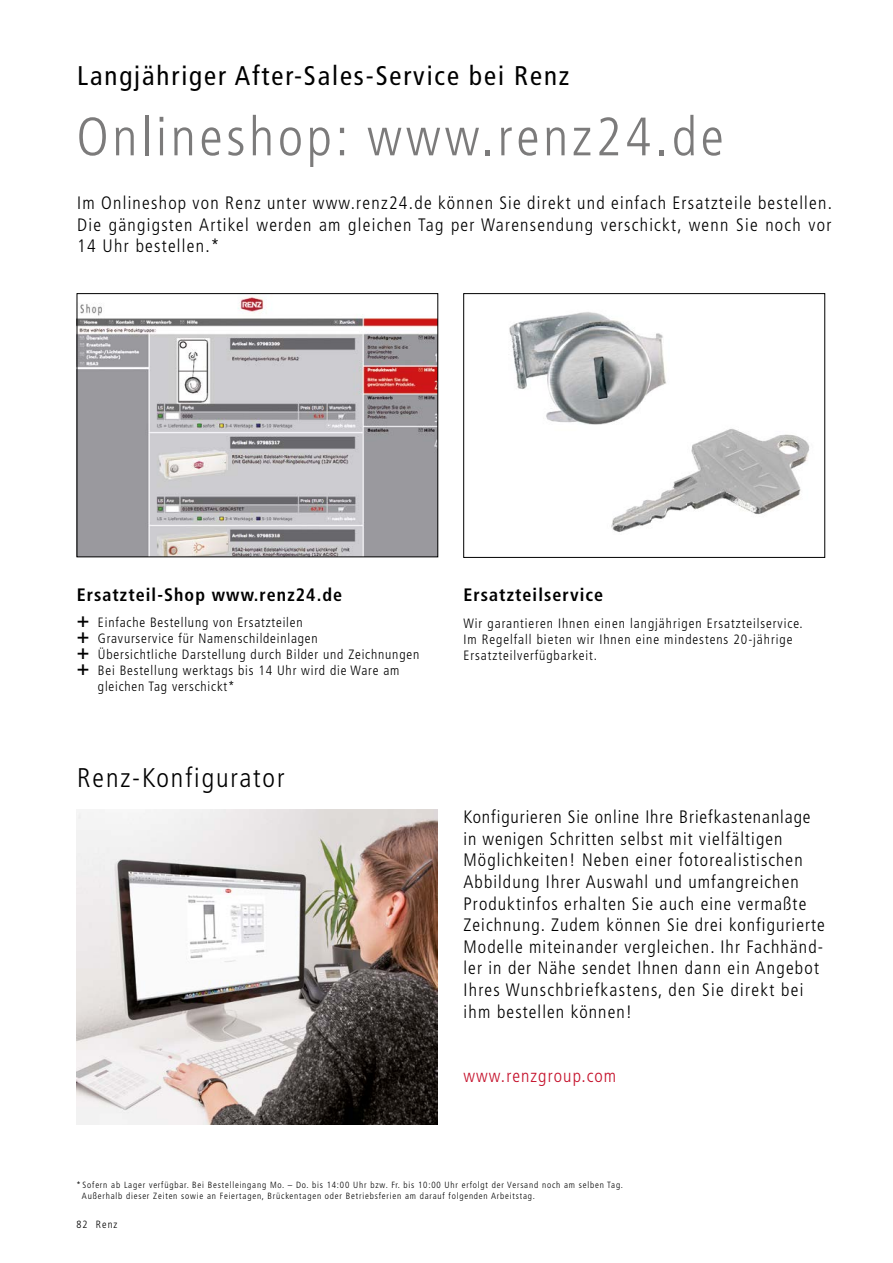
<style>
.page{position:relative;width:893px;height:1263px;background:#fff}
.page>*{position:absolute;margin:0;border:0;box-sizing:border-box;transform-origin:0 0}
.t1{font:300 condensed 54px "Frutiger LT";letter-spacing:.07em;color:#7c7b7b}
.t2{font:condensed 27px "Frutiger LT";letter-spacing:.07em;color:#000}
.t3{font:300 condensed 27px "Frutiger LT";letter-spacing:.07em;color:#000}
.t4{font:300 condensed 18px/21.6px "Frutiger LT";letter-spacing:.06em;color:#000;text-align:justify}
.t5{font:700 condensed 18px "Frutiger LT";letter-spacing:.06em;color:#000}
.t6{font:300 condensed 18px "Frutiger LT";letter-spacing:.06em;color:#c5122c}
.t7{font:300 condensed 13.5px/16.2px "Frutiger LT";letter-spacing:.06em;color:#000}
.t8{font:300 condensed 10.5px "Frutiger LT";letter-spacing:.1em;color:#000}
.t9{font:300 condensed 9px/10.8px "Frutiger LT";letter-spacing:.09em;color:#000}
.s1{font-weight:700;font-size:21px}
</style>
<div class="page">
<img style="left:509px;top:312px;width:301px;height:220px">
<div style="left:463px;top:293px;width:362px;height:265px;border:1px solid #000"></div>
<img style="left:79px;top:297px;width:357px;height:258px">
<div style="left:77px;top:293px;width:361px;height:264px;border:1px solid #000"></div>
<img style="left:76px;top:809px;width:361px;height:316px">
<h2 class="t2" style="left:77px;top:60px;width:494px">Langjähriger After-Sales-Service bei Renz</h2>
<h1 class="t1" style="left:77px;top:106px;width:649px">Onlineshop: www.renz24.de</h1>
<p class="t4" style="left:77px;top:192px;width:756px">Im Onlineshop von Renz unter www.renz24.de können Sie direkt und einfach Ersatzteile bestellen.<br>Die gängigsten Artikel werden am gleichen Tag per Warensendung verschickt, wenn Sie noch vor 14 Uhr bestellen.*</p>
<p class="t5" style="left:77px;top:584px;width:267px">Ersatzteil-Shop www.renz24.de</p>
<p class="t7" style="left:77px;top:614px;width:227px"><span class="s1">+</span> Einfache Bestellung von Ersatzteilen</p>
<p class="t7" style="left:77px;top:630px;width:242px"><span class="s1">+</span> Gravurservice für Namenschildeinlagen</p>
<p class="t7" style="left:77px;top:646px;width:344px"><span class="s1">+</span> Übersichtliche Darstellung durch Bilder und Zeichnungen</p>
<p class="t7" style="left:77px;top:663px;width:324px"><span class="s1">+</span> Bei Bestellung werktags bis 14 Uhr wird die Ware am</p>
<p class="t7" style="left:98px;top:679px;width:138px">gleichen Tag verschickt*</p>
<h2 class="t3" style="left:77px;top:763px;width:209px">Renz-Konfigurator</h2>
<p class="t5" style="left:463px;top:584px;width:141px">Ersatzteilservice</p>
<p class="t7" style="left:463px;top:615px;width:341px">Wir garantieren Ihnen einen langjährigen Ersatzteilservice.<br>Im Regelfall bieten wir Ihnen eine mindestens 20-jährige<br>Ersatzteilverfügbarkeit.</p>
<p class="t4" style="left:463px;top:806px;width:363px;text-align:left">Konfigurieren Sie online Ihre Briefkastenanlage in wenigen Schritten selbst mit vielfältigen Möglichkeiten! Neben einer fotorealistischen Abbildung Ihrer Auswahl und umfangreichen Produktinfos erhalten Sie auch eine vermaßte Zeichnung. Zudem können Sie drei konfigurierte Modelle miteinander vergleichen. Ihr Fachhänd&shy;ler in der Nähe sendet Ihnen dann ein Angebot Ihres Wunschbriefkastens, den Sie direkt bei ihm bestellen können!</p>
<p class="t6" style="left:463px;top:1066px;width:154px">www.renzgroup.com</p>
<p class="t9" style="left:82px;top:1180px;width:543px;text-indent:-5px">*Sofern ab Lager verfügbar. Bei Bestelleingang Mo. – Do. bis 14:00 Uhr bzw. Fr. bis 10:00 Uhr erfolgt der Versand noch am selben Tag.<br>Außerhalb dieser Zeiten sowie an Feiertagen, Brückentagen oder Betriebsferien am darauf folgenden Arbeitstag.</p>
<p class="t8" style="left:77px;top:1219px;width:42px">82 Renz</p>
</div>
